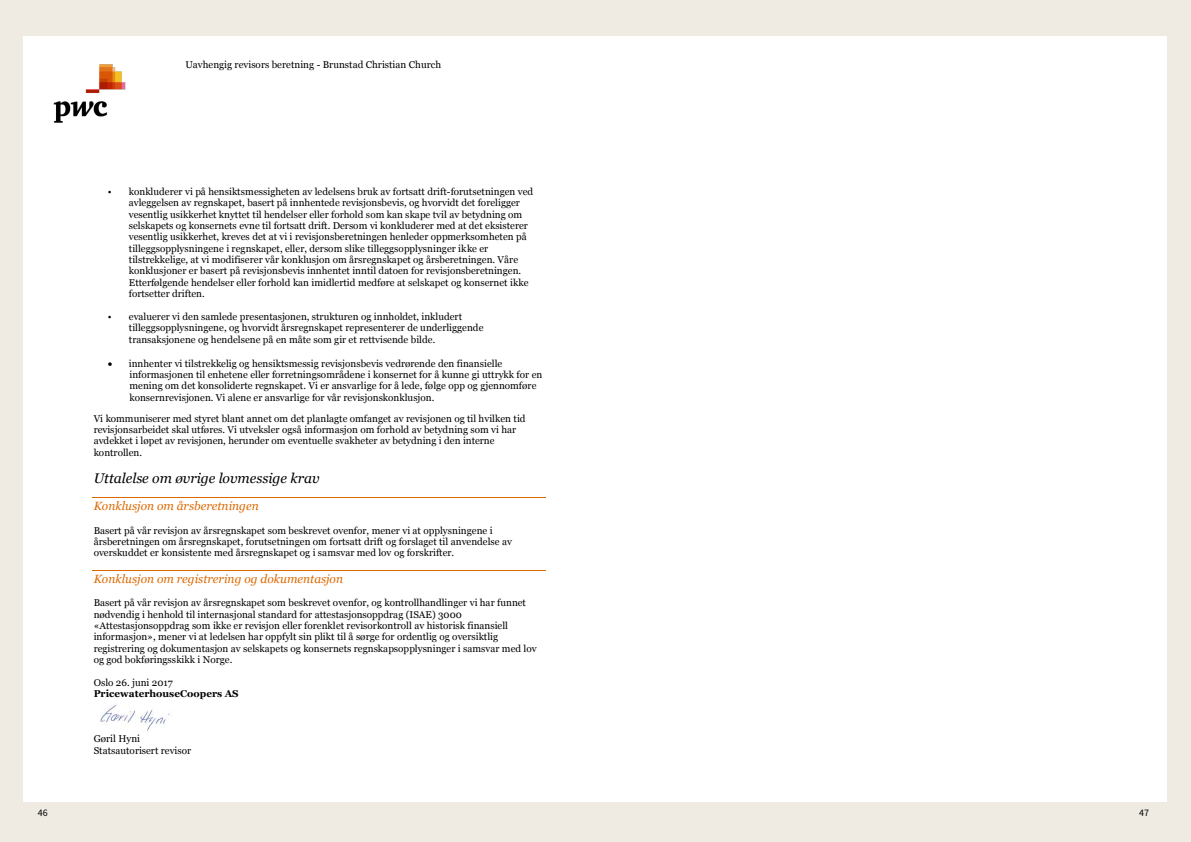
<style>
.page{position:relative;width:1191px;height:842px;background:#efebe3}
.page>*{position:absolute;margin:0;border:0;box-sizing:border-box;transform-origin:0 0}
.t1{font:italic 14px "Georgia";color:#000}
.t2{font:italic 11.9px "Georgia";color:#dc6900}
.t3{font:10px "Source Sans Pro";color:#000}
.t4{font:9.9px/11.3px "Georgia";color:#000}
.t5{font:700 9.9px "Georgia";color:#000}
</style>
<div class="page">
<div style="left:23px;top:36px;width:1143px;height:765px;background:#fff"></div>
<img style="left:53px;top:64px;width:73px;height:59px">
<hr style="left:92px;top:498px;width:454px;height:1px;background:#dc6900">
<hr style="left:92px;top:570px;width:454px;height:1px;background:#dc6900">
<img style="left:100px;top:705px;width:70px;height:26px">
<p class="t4" style="left:185px;top:59px;width:257px">Uavhengig revisors beretning - Brunstad Christian Church</p>
<p class="t4" style="left:129px;top:186px;width:406px;text-indent:-21px">• konkluderer vi på hensiktsmessigheten av ledelsens bruk av fortsatt drift-forutsetningen ved avleggelsen av regnskapet, basert på innhentede revisjonsbevis, og hvorvidt det foreligger vesentlig usikkerhet knyttet til hendelser eller forhold som kan skape tvil av betydning om selskapets og konsernets evne til fortsatt drift. Dersom vi konkluderer med at det eksisterer vesentlig usikkerhet, kreves det at vi i revisjonsberetningen henleder oppmerksomheten på tilleggsopplysningene i regnskapet, eller, dersom slike tilleggsopplysninger ikke er tilstrekkelige, at vi modifiserer vår konklusjon om årsregnskapet og årsberetningen. Våre konklusjoner er basert på revisjonsbevis innhentet inntil datoen for revisjonsberetningen.<br>Etterfølgende hendelser eller forhold kan imidlertid medføre at selskapet og konsernet ikke fortsetter driften.</p>
<p class="t4" style="left:129px;top:311px;width:356px;text-indent:-21px">• evaluerer vi den samlede presentasjonen, strukturen og innholdet, inkludert tilleggsopplysningene, og hvorvidt årsregnskapet representerer de underliggende transaksjonene og hendelsene på en måte som gir et rettvisende bilde.</p>
<p class="t4" style="left:129px;top:358px;width:414px;text-indent:-22px">• innhenter vi tilstrekkelig og hensiktsmessig revisjonsbevis vedrørende den finansielle informasjonen til enhetene eller forretningsområdene i konsernet for å kunne gi uttrykk for en mening om det konsoliderte regnskapet. Vi er ansvarlige for å lede, følge opp og gjennomføre konsernrevisjonen. Vi alene er ansvarlige for vår revisjonskonklusjon.</p>
<p class="t4" style="left:94px;top:413px;width:433px">Vi kommuniserer med styret blant annet om det planlagte omfanget av revisjonen og til hvilken tid revisjonsarbeidet skal utføres. Vi utveksler også informasjon om forhold av betydning som vi har avdekket i løpet av revisjonen, herunder om eventuelle svakheter av betydning i den interne kontrollen.</p>
<h1 class="t1" style="left:94px;top:469px;width:227px">Uttalelse om øvrige lovmessige krav</h1>
<p class="t2" style="left:94px;top:498px;width:166px">Konklusjon om årsberetningen</p>
<p class="t4" style="left:94px;top:525px;width:420px">Basert på vår revisjon av årsregnskapet som beskrevet ovenfor, mener vi at opplysningene i årsberetningen om årsregnskapet, forutsetningen om fortsatt drift og forslaget til anvendelse av overskuddet er konsistente med årsregnskapet og i samsvar med lov og forskrifter.</p>
<p class="t2" style="left:94px;top:571px;width:251px">Konklusjon om registrering og dokumentasjon</p>
<p class="t4" style="left:94px;top:598px;width:444px">Basert på vår revisjon av årsregnskapet som beskrevet ovenfor, og kontrollhandlinger vi har funnet nødvendig i henhold til internasjonal standard for attestasjonsoppdrag (ISAE) 3000 «Attestasjonsoppdrag som ikke er revisjon eller forenklet revisorkontroll av historisk finansiell informasjon», mener vi at ledelsen har oppfylt sin plikt til å sørge for ordentlig og oversiktlig registrering og dokumentasjon av selskapets og konsernets regnskapsopplysninger i samsvar med lov og god bokføringsskikk i Norge.</p>
<p class="t4" style="left:94px;top:677px;width:81px">Oslo 26. juni 2017</p>
<p class="t5" style="left:94px;top:688px;width:146px">PricewaterhouseCoopers AS</p>
<p class="t4" style="left:94px;top:733px;width:99px">Gøril Hyni<br>Statsautorisert revisor</p>
<p class="t3" style="left:38px;top:806px;width:11px">46</p>
<p class="t3" style="left:1139px;top:806px;width:11px">47</p>
</div>
